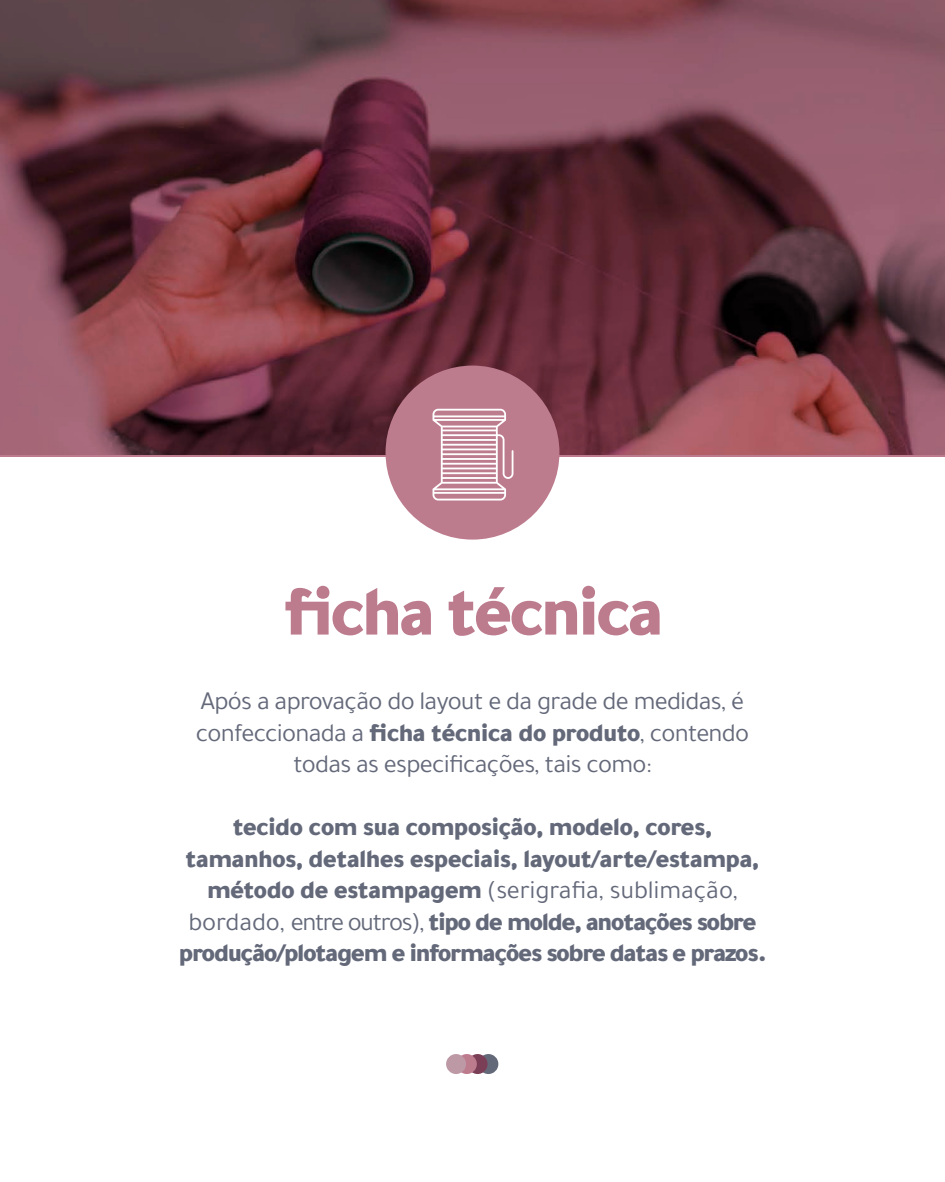
<style>
.page{position:relative;width:945px;height:1182px;background:#fff}
.page>*{position:absolute;margin:0;border:0;box-sizing:border-box;transform-origin:0 0}
.t1{font:900 72.36px "Tajawal";letter-spacing:-.05em;color:#bd7b8e}
.t2{font:900 26.25px/31.5px "Tajawal";letter-spacing:-.04em;color:#64697a;text-align:center}
.t3{font:26.25px/31.5px "Tajawal";letter-spacing:-.03em;color:#64697a;text-align:center}
.s1{font-weight:900}
.s2{font-weight:400}
</style>
<div class="page">
<svg style="left:0;top:0;width:945px;height:457px;background:#6f3c47"></svg>
<div style="left:386px;top:365px;width:173px;height:174px;background:#bd7b8e;border-radius:50%"></div>
<svg style="left:433px;top:408px;width:80px;height:92px"></svg>
<div style="left:478px;top:1053px;width:20px;height:20px;background:#64697a;border-radius:50%"></div>
<div style="left:468px;top:1053px;width:20px;height:20px;background:#7a3f56;border-radius:50%"></div>
<div style="left:457px;top:1053px;width:20px;height:20px;background:#bd7b8e;border-radius:50%"></div>
<div style="left:446px;top:1053px;width:20px;height:20px;background:#bd99a6;border-radius:50%"></div>
<h1 class="t1" style="left:283px;top:549px;width:382px">ficha técnica</h1>
<p class="t3" style="left:196px;top:685px;width:555px">Após a aprovação do layout e da grade de medidas, é confeccionada a <span class="s1">ficha técnica do produto</span>, contendo todas as especificações, tais como:</p>
<p class="t2" style="left:179px;top:809px;width:589px">tecido com sua composição, modelo, cores, tamanhos, detalhes especiais, layout/arte/estampa, método de estampagem <span class="s2">(serigrafia, sublimação, bordado, entre outros),</span> tipo de molde, anotações sobre produção/plotagem e informações sobre datas e prazos.</p>
</div>
